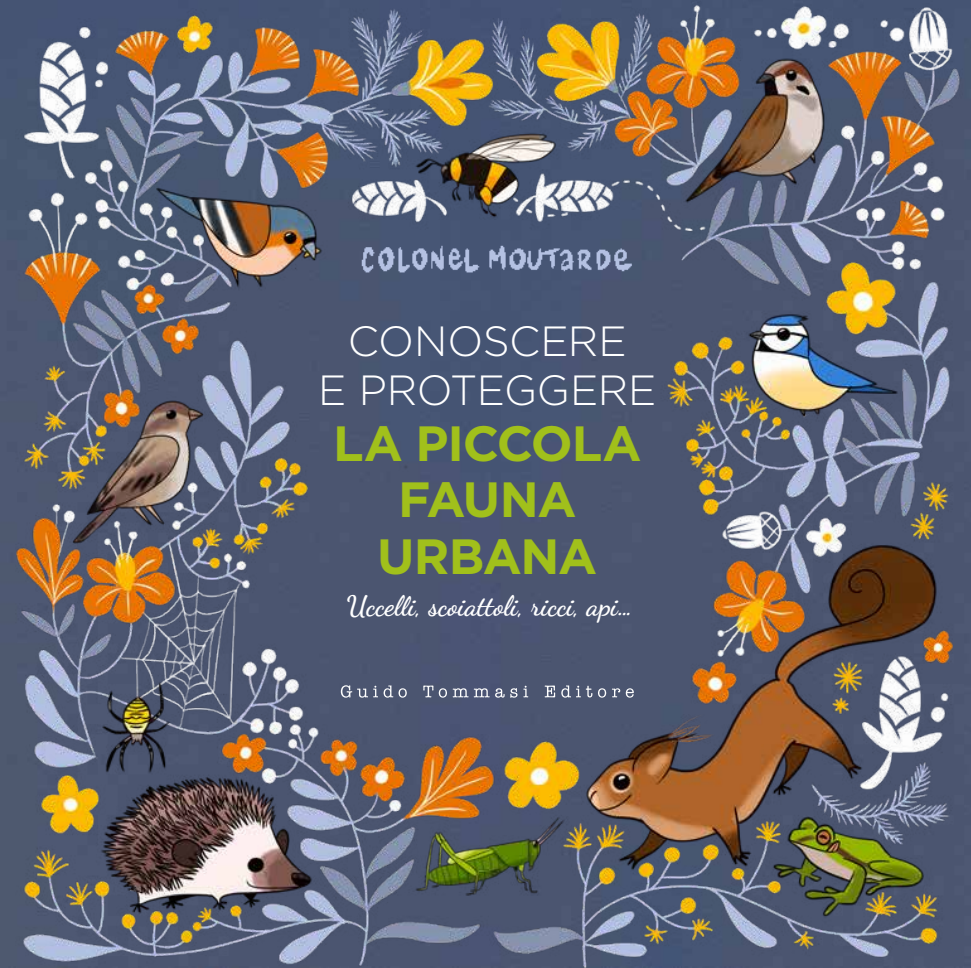
<style>
.page{position:relative;width:971px;height:968px;background:#fff}
.page>*{position:absolute;margin:0;border:0;box-sizing:border-box;transform-origin:0 0}
.t1{font:700 49.35px/56.4px "Gotham";letter-spacing:-.025em;color:#a1c01b;text-align:center}
.t2{font:300 42.18px/48.1px "Gotham";letter-spacing:-.01em;color:#fff;text-align:center}
.t3{font:700 28px "Dancing Script";color:#fff}
</style>
<div class="page">
<img style="left:0;top:0;width:971px;height:967px">
<img style="left:330px;top:199px;width:311px;height:113px">
<svg style="left:341px;top:685px;width:293px;height:12px;background:#6c748a"></svg>
<h2 class="t2" style="left:318px;top:316px;width:340px">CONOSCERE<br>E PROTEGGERE</h2>
<h1 class="t1" style="left:333px;top:415px;width:310px">LA PICCOLA<br>FAUNA<br>URBANA</h1>
<p class="t3" style="left:346px;top:583px;width:288px">Uccelli, scoiattoli, ricci, api...</p>
</div>
